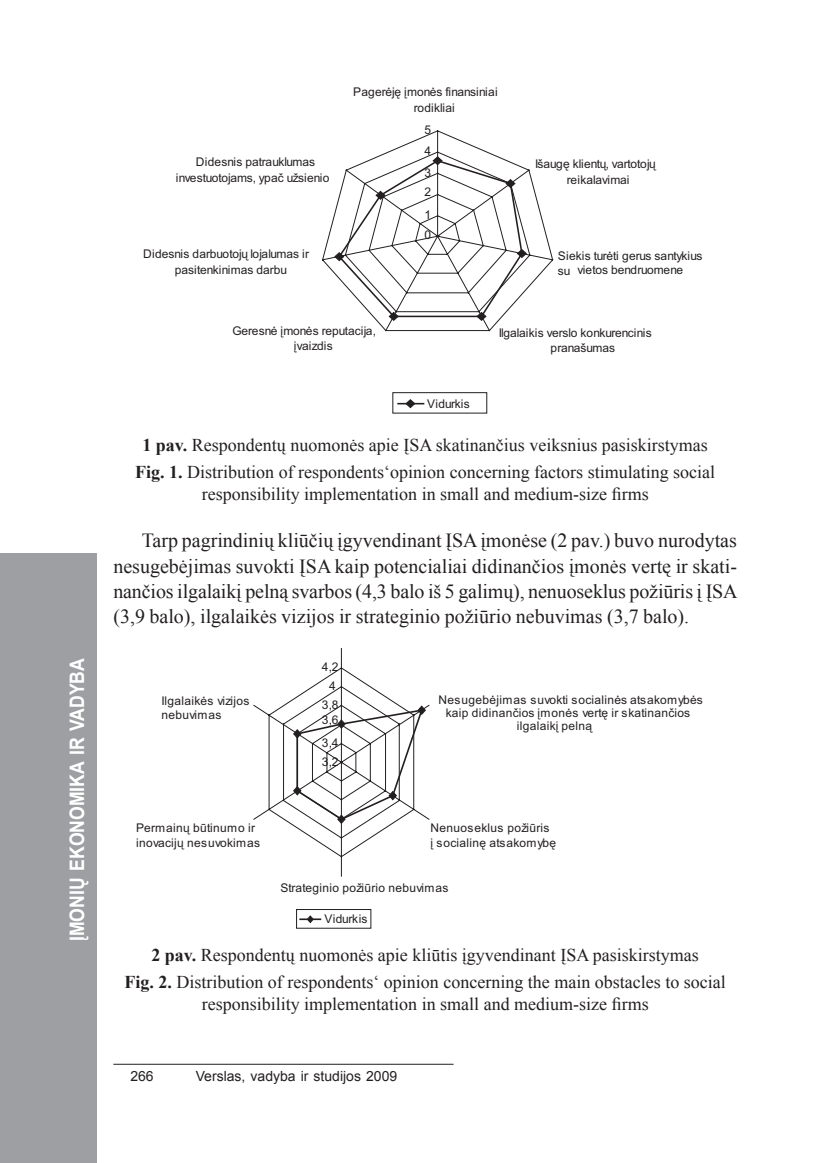
<style>
.page{position:relative;width:822px;height:1163px;background:#fff}
.page>*{position:absolute;margin:0;border:0;box-sizing:border-box;transform-origin:0 0}
.t1{font:20px/25px "Times New Roman";color:#231f20;text-align:justify}
.t2{font:700 20px "Arial";color:#fff;scale:.88 1}
.t3{font:18px/27.2px "Times New Roman";color:#231f20;text-align:center}
.t4{font:14px "Arial";color:#231f20}
.t5{font:12px/15.8px "Arial";letter-spacing:.005em;color:#231f20}
.t6{font:12px/14.4px "Arial";letter-spacing:.025em;color:#231f20}
.s1{font-weight:700}
</style>
<div class="page">
<hr style="left:113px;top:1063px;width:341px;height:1px;background:#231f20">
<div style="left:0;top:553px;width:96px;height:609px;background:#9d9fa2"></div>
<svg style="left:322px;top:130px;width:232px;height:201px"></svg>
<svg style="left:334px;top:156px;width:193px;height:165px"></svg>
<div style="left:393px;top:392px;width:94px;height:21px;background:#fff;border:1px solid #231f20"></div>
<svg style="left:398px;top:399px;width:26px;height:9px"></svg>
<svg style="left:253px;top:647px;width:177px;height:230px"></svg>
<svg style="left:293px;top:705px;width:133px;height:119px"></svg>
<div style="left:297px;top:909px;width:74px;height:19px;background:#fff;border:1px solid #231f20"></div>
<svg style="left:300px;top:915px;width:20px;height:8px"></svg>
<p class="t2" style="left:64px;top:940px;width:323px;rotate:-90deg">Įmonių ekonomika ir vadyba</p>
<p class="t5" style="left:414px;top:84px;width:85px;text-indent:-61px">Pagerėję įmonės finansiniai rodikliai</p>
<p class="t5" style="left:424px;top:122px;width:8px">5</p>
<p class="t5" style="left:424px;top:143px;width:8px">4</p>
<p class="t5" style="left:176px;top:154px;width:155px;text-align:center">Didesnis patrauklumas investuotojams, ypač užsienio</p>
<p class="t5" style="left:424px;top:164px;width:8px">3</p>
<p class="t5" style="left:535px;top:156px;width:122px;text-align:center">Išaugę klientų, vartotojų reikalavimai</p>
<p class="t5" style="left:424px;top:184px;width:8px">2</p>
<p class="t5" style="left:424px;top:207px;width:8px">1</p>
<p class="t5" style="left:424px;top:227px;width:8px">0</p>
<p class="t5" style="left:175px;top:246px;width:136px;text-indent:-32px">Didesnis darbuotojų lojalumas ir pasitenkinimas darbu</p>
<p class="t5" style="left:558px;top:249px;width:146px;line-height:13.8px">Siekis turėti gerus santykius su vietos bendruomene</p>
<p class="t5" style="left:294px;top:322px;width:84px;text-indent:-61px">Geresnė įmonės reputacija, įvaizdis</p>
<p class="t5" style="left:551px;top:324px;width:103px;text-indent:-52px">Ilgalaikis verslo konkurencinis pranašumas</p>
<p class="t5" style="left:427px;top:396px;width:44px">Vidurkis</p>
<p class="t3" style="left:135px;top:431px;width:581px"><span class="s1">1 pav.</span> Respondentų nuomonės apie ĮSA skatinančius veiksnius pasiskirstymas<br><span class="s1">Fig. 1.</span> Distribution of respondents‘opinion concerning factors stimulating social</p>
<p class="t3" style="left:202px;top:479px;width:449px">responsibility implementation in small and medium-size firms</p>
<p class="t1" style="left:113px;top:528px;width:626px;text-indent:28px">Tarp pagrindinių kliūčių įgyvendinant ĮSA įmonėse (2 pav.) buvo nurodytas nesugebėjimas suvokti ĮSA kaip potencialiai didinančios įmonės vertę ir skati&shy;nančios ilgalaikį pelną svarbos (4,3 balo iš 5 galimų), nenuoseklus požiūris į ĮSA (3,9 balo), ilgalaikės vizijos ir strateginio požiūrio nebuvimas (3,7 balo).</p>
<p class="t5" style="left:322px;top:659px;width:18px">4,2</p>
<p class="t6" style="left:162px;top:693px;width:89px">Ilgalaikės vizijos nebuvimas</p>
<p class="t5" style="left:329px;top:677px;width:8px">4</p>
<p class="t5" style="left:322px;top:696px;width:18px">3,8</p>
<p class="t5" style="left:322px;top:712px;width:18px">3,6</p>
<p class="t5" style="left:322px;top:734px;width:18px">3,4</p>
<p class="t5" style="left:322px;top:753px;width:18px">3,2</p>
<p class="t6" style="left:439px;top:692px;width:266px">Nesugebėjimas suvokti socialinės atsakomybės</p>
<p class="t6" style="left:446px;top:705px;width:246px">kaip didinančios įmonės vertę ir skatinančios</p>
<p class="t6" style="left:517px;top:718px;width:77px">ilgalaikį pelną</p>
<p class="t6" style="left:136px;top:820px;width:125px">Permainų būtinumo ir inovacijų nesuvokimas</p>
<p class="t6" style="left:430px;top:820px;width:127px">Nenuoseklus požiūris<br>į socialinę atsakomybę</p>
<p class="t6" style="left:281px;top:880px;width:169px">Strateginio požiūrio nebuvimas</p>
<p class="t5" style="left:325px;top:910px;width:44px">Vidurkis</p>
<p class="t3" style="left:124px;top:941px;width:603px"><span class="s1">2 pav.</span> Respondentų nuomonės apie kliūtis įgyvendinant ĮSA pasiskirstymas<br><span class="s1">Fig. 2.</span> Distribution of respondents‘ opinion concerning the main obstacles to social</p>
<p class="t3" style="left:202px;top:989px;width:449px">responsibility implementation in small and medium-size firms</p>
<p class="t4" style="left:130px;top:1066px;width:25px">266</p>
<p class="t4" style="left:196px;top:1066px;width:203px">Verslas, vadyba ir studijos 2009</p>
</div>
